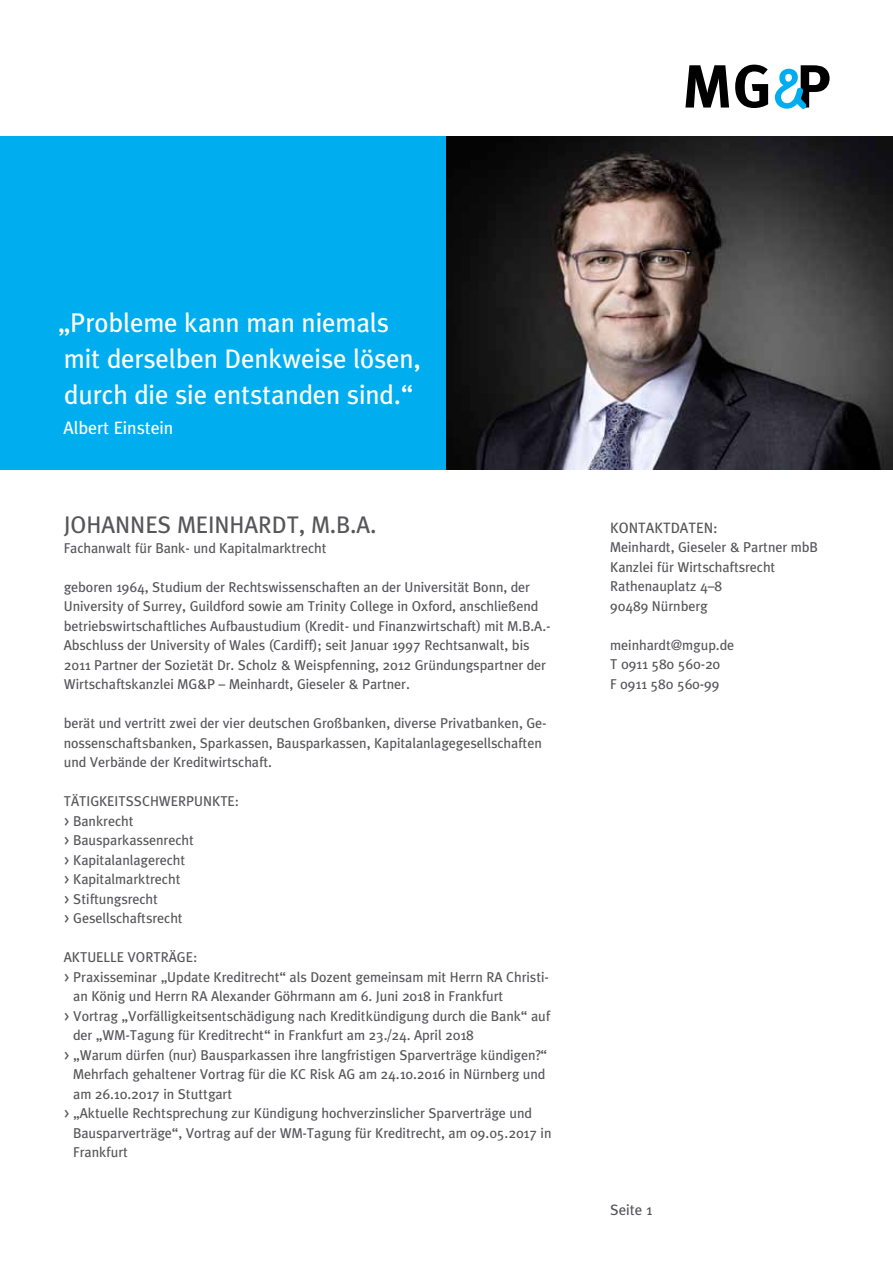
<style>
.page{position:relative;width:893px;height:1263px;background:#fff}
.page>*{position:absolute;margin:0;border:0;box-sizing:border-box;transform-origin:0 0}
.t1{font:27px/36px "Meta";color:#fff}
.t2{font:24px "Meta";color:#565659}
.t3{font:18px "Meta";color:#fff}
.t4{font:15px "Meta";color:#565659}
.t5{font:14.25px/19.5px "Meta";color:#565659}
</style>
<div class="page">
<svg style="left:685px;top:65px;width:44px;height:43px"></svg>
<svg style="left:735px;top:65px;width:33px;height:43px"></svg>
<svg style="left:775px;top:65px;width:55px;height:44px"></svg>
<div style="left:0;top:136px;width:446px;height:334px;background:#00aeef"></div>
<img style="left:446px;top:136px;width:447px;height:334px">
<h1 class="t1" style="left:58px;top:305px;width:364px">„Probleme kann man niemals mit derselben Denkweise lösen, durch die sie entstanden sind.“</h1>
<p class="t3" style="left:64px;top:418px;width:111px">Albert Einstein</p>
<h2 class="t2" style="left:64px;top:511px;width:314px">Johannes Meinhardt, M.B.A.</h2>
<p class="t5" style="left:64px;top:538px;width:264px">Fachanwalt für Bank- und Kapitalmarktrecht</p>
<p class="t5" style="left:64px;top:577px;width:488px">geboren 1964, Studium der Rechtswissenschaften an der Universität Bonn, der University of Surrey, Guildford sowie am Trinity College in Oxford, anschließend betriebswirtschaftliches Aufbaustudium (Kredit- und Finanzwirtschaft) mit M.B.A.- Abschluss der University of Wales (Cardiff); seit Januar 1997 Rechtsanwalt, bis 2011 Partner der Sozietät Dr. Scholz &amp; Weispfenning, 2012 Gründungspartner der Wirtschaftskanzlei MG&amp;P – Meinhardt, Gieseler &amp; Partner.</p>
<p class="t5" style="left:64px;top:714px;width:484px">berät und vertritt zwei der vier deutschen Großbanken, diverse Privatbanken, Ge&shy;nossenschaftsbanken, Sparkassen, Bausparkassen, Kapitalanlagegesellschaften und Verbände der Kreditwirtschaft.</p>
<p class="t5" style="left:64px;top:792px;width:177px">Tätigkeitsschwerpu nkte: &gt; Bankrecht<br>&gt; Bausparkassenrecht<br>&gt; Kapitalanlagerecht<br>&gt; Kapitalmarktrecht<br>&gt; Stiftungsrecht<br>&gt; Gesellschaftsrecht</p>
<p class="t5" style="left:64px;top:948px;width:135px">aktuelle Vorträge:</p>
<p class="t5" style="left:64px;top:967px;width:487px">&gt; Praxisseminar „Update Kreditrecht“ als Dozent gemeinsam mit H errn RA Christi-</p>
<p class="t5" style="left:73px;top:986px;width:432px">an König und H errn RA Alexander Göhrmann am 6. Juni 2018 in Frankfurt</p>
<p class="t5" style="left:64px;top:1006px;width:488px">&gt; Vortrag „Vorfälligkeitsentschädigung nach Kreditkündigung durch die Bank“ auf</p>
<p class="t5" style="left:73px;top:1025px;width:402px">der „WM-Tagung für Kreditrecht“ in Frankfurt am 23./24. April 2018</p>
<p class="t5" style="left:64px;top:1045px;width:485px">&gt; „Warum dürfen (nur) Bausparkassen ihre langfristigen Sparverträge kündigen?“</p>
<p class="t5" style="left:73px;top:1064px;width:474px">Mehrfach gehaltener Vortrag für die KC Risk AG am 24.10.2016 in N ürnberg und</p>
<p class="t5" style="left:73px;top:1084px;width:160px">am 26.10.2017 in Stuttgart</p>
<p class="t5" style="left:64px;top:1103px;width:470px">&gt; „Aktuelle Rechtsprechung zur Kündigung hochverzinslicher Sparverträge und</p>
<p class="t5" style="left:73px;top:1123px;width:480px">Bausparverträge“, Vortrag auf der WM-Tagung für Kreditrecht, am 09.05.2017 in</p>
<p class="t5" style="left:73px;top:1142px;width:56px">Frankfurt</p>
<p class="t4" style="left:610px;top:519px;width:109px">KONTAKTDATEN :</p>
<p class="t5" style="left:610px;top:537px;width:209px">Meinhardt, Gieseler &amp; Partner mbB<br>Kanzlei für Wirtschaftsrecht<br>Rathenauplatz 4–8<br>90489 N ürnberg</p>
<p class="t5" style="left:610px;top:635px;width:125px">meinhardt@mgup.de<br>T 0911 580 560-20<br>F 0911 580 560-99</p>
<p class="t4" style="left:610px;top:1201px;width:43px">Seite 1</p>
</div>
